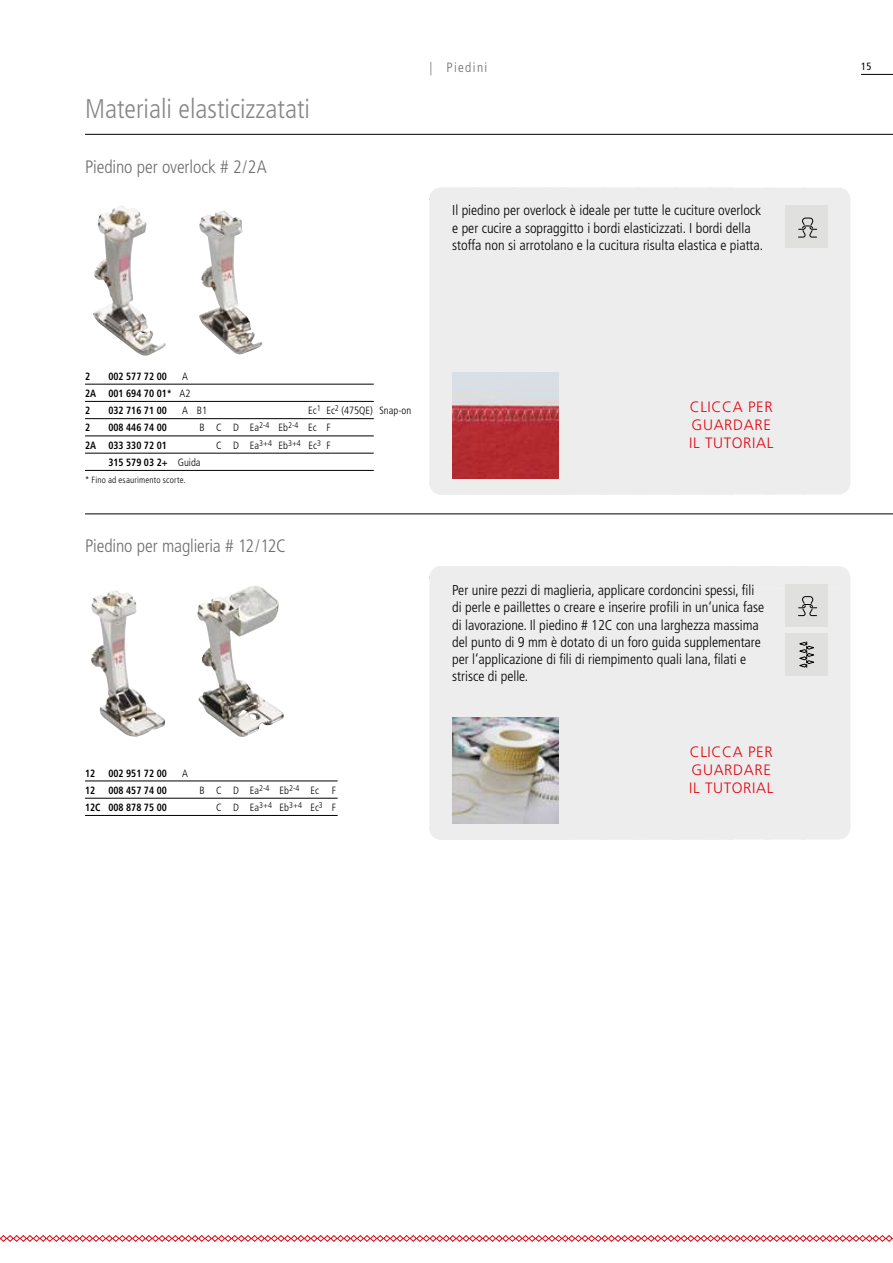
<style>
.page{position:relative;width:893px;height:1263px;background:#fff}
.page>*{position:absolute;margin:0;border:0;box-sizing:border-box;transform-origin:0 0}
.t1{font:300 condensed 27px "Frutiger";color:#878787}
.t2{font:300 condensed 18px "Frutiger";letter-spacing:-.01em;color:#706f6f}
.t3{font:300 15px/18px "Frutiger";letter-spacing:.04em;color:#e30613}
.t4{font:300 condensed 14.25px/17.2px "Frutiger";color:#000}
.t5{font:300 condensed 13.5px "Frutiger";letter-spacing:.1em;color:#706f6f}
.t6{font:700 condensed 10.5px/17.2px "Frutiger";color:#000;scale:.93 1}
.t7{font:300 condensed 10.5px "Frutiger";color:#000}
.t8{font:condensed 10.5px "Frutiger";color:#000}
.t9{font:300 condensed 9px "Frutiger";letter-spacing:.02em;color:#000}
.s1{font-weight:300}
</style>
<div class="page">
<hr style="left:861px;top:74px;width:32px;height:1px;background:#000">
<svg style="left:0;top:1235px;width:893px;height:7px"></svg>
<hr style="left:85px;top:134px;width:808px;height:1px;background:#000">
<hr style="left:85px;top:513px;width:808px;height:1px;background:#000">
<div style="left:429px;top:199px;width:421px;height:284px;background:#ededed"></div>
<div style="left:429px;top:188px;width:410px;height:22px;background:#ededed"></div>
<div style="left:441px;top:472px;width:398px;height:22px;background:#ededed"></div>
<img style="left:93px;top:205px;width:73px;height:151px">
<img style="left:199px;top:211px;width:63px;height:144px">
<img style="left:452px;top:372px;width:106px;height:107px">
<div style="left:785px;top:206px;width:43px;height:42px;background:#e0e0df"></div>
<svg style="left:798px;top:218px;width:19px;height:19px"></svg>
<div style="left:429px;top:577px;width:421px;height:251px;background:#ededed"></div>
<div style="left:429px;top:566px;width:410px;height:23px;background:#ededed"></div>
<img style="left:91px;top:590px;width:74px;height:147px">
<img style="left:197px;top:586px;width:87px;height:151px">
<img style="left:452px;top:717px;width:106px;height:4px">
<div style="left:785px;top:584px;width:43px;height:43px;background:#e0e0df"></div>
<svg style="left:798px;top:596px;width:19px;height:20px"></svg>
<div style="left:785px;top:633px;width:43px;height:43px;background:#e0e0df"></div>
<svg style="left:799px;top:642px;width:15px;height:25px"></svg>
<hr style="left:85px;top:384px;width:289px;height:1px;background:#000">
<hr style="left:85px;top:401px;width:289px;height:1px;background:#000">
<hr style="left:85px;top:418px;width:289px;height:1px;background:#000">
<hr style="left:85px;top:435px;width:289px;height:1px;background:#000">
<hr style="left:85px;top:453px;width:289px;height:1px;background:#000">
<hr style="left:85px;top:470px;width:289px;height:1px;background:#000">
<hr style="left:85px;top:780px;width:253px;height:1px;background:#000">
<hr style="left:85px;top:798px;width:253px;height:1px;background:#000">
<hr style="left:85px;top:815px;width:253px;height:1px;background:#000">
<img style="left:441px;top:721px;width:398px;height:118px">
<div style="left:570px;top:712px;width:272px;height:118px;background:#ededed"></div>
<div style="left:570px;top:367px;width:247px;height:118px;background:#ededed"></div>
<h1 class="t1" style="left:85px;top:93px;width:226px">Materiali elasticizzatati</h1>
<p class="t2" style="left:85px;top:156px;width:183px">Piedino per overlock # 2/2A</p>
<p class="t5" style="left:429px;top:59px;width:59px">| Piedini</p>
<p class="t8" style="left:861px;top:60px;width:12px">15</p>
<p class="t4" style="left:452px;top:202px;width:313px">Il piedino per overlock è ideale per tutte le cuciture overlock e per cucire a sopraggitto i bordi elasticizzati. I bordi della stoffa non si arrotolano e la cucitura risulta elastica e piatta.</p>
<p class="t6" style="left:85px;top:367px;width:7px">2</p>
<p class="t6" style="left:108px;top:367px;width:64px">002 577 72 00</p>
<p class="t6" style="left:85px;top:367px;width:115px;text-indent:97px"><span class="s1">A<br></span>2A 001 694 70 01* <span class="s1">A2<br></span>2</p>
<p class="t6" style="left:108px;top:402px;width:64px">032 716 71 00</p>
<p class="t7" style="left:182px;top:405px;width:27px">A B1</p>
<p class="t7" style="left:308px;top:405px;width:104px">Ec<sup>1</sup> Ec<sup>2</sup> (475QE) Snap-on</p>
<p class="t6" style="left:85px;top:419px;width:7px">2</p>
<p class="t6" style="left:108px;top:419px;width:64px">008 446 74 00</p>
<p class="t7" style="left:199px;top:422px;width:133px">B C D Ea<sup>2-4</sup> Eb<sup>2-4</sup> Ec F</p>
<p class="t6" style="left:85px;top:436px;width:89px">2A 033 330 72 01</p>
<p class="t7" style="left:216px;top:439px;width:116px">C D Ea<sup>3+4</sup> Eb<sup>3+4</sup> Ec<sup>3</sup> F</p>
<p class="t6" style="left:108px;top:454px;width:101px">315 579 03 2+ <span class="s1">Guida</span></p>
<p class="t9" style="left:85px;top:475px;width:102px">* Fino ad esaurimento scorte.</p>
<p class="t2" style="left:85px;top:536px;width:202px">Piedino per maglieria # 12/12C</p>
<p class="t6" style="left:85px;top:764px;width:12px">12</p>
<p class="t6" style="left:108px;top:764px;width:64px">002 951 72 00</p>
<p class="t7" style="left:182px;top:767px;width:7px">A</p>
<p class="t6" style="left:85px;top:781px;width:12px">12</p>
<p class="t6" style="left:108px;top:781px;width:64px">008 457 74 00</p>
<p class="t7" style="left:199px;top:784px;width:138px">B C D Ea<sup>2-4</sup> Eb<sup>2-4</sup> Ec F</p>
<p class="t6" style="left:85px;top:799px;width:89px">12C 008 878 75 00</p>
<p class="t7" style="left:216px;top:801px;width:121px">C D Ea<sup>3+4</sup> Eb<sup>3+4</sup> Ec<sup>3</sup> F</p>
<p class="t3" style="left:689px;top:398px;width:86px">CLICCA PER<br>GUARDARE<br>IL TUTORIAL</p>
<p class="t4" style="left:452px;top:582px;width:313px">Per unire pezzi di maglieria, applicare cordoncini spessi, fili di perle e paillettes o creare e inserire profili in un‘unica fase di lavorazione. Il piedino # 12C con una larghezza massima del punto di 9 mm è dotato di un foro guida supplementare per l‘applicazione di fili di riempimento quali lana, filati e strisce di pelle.</p>
<p class="t3" style="left:689px;top:743px;width:86px">CLICCA PER<br>GUARDARE<br>IL TUTORIAL</p>
</div>
